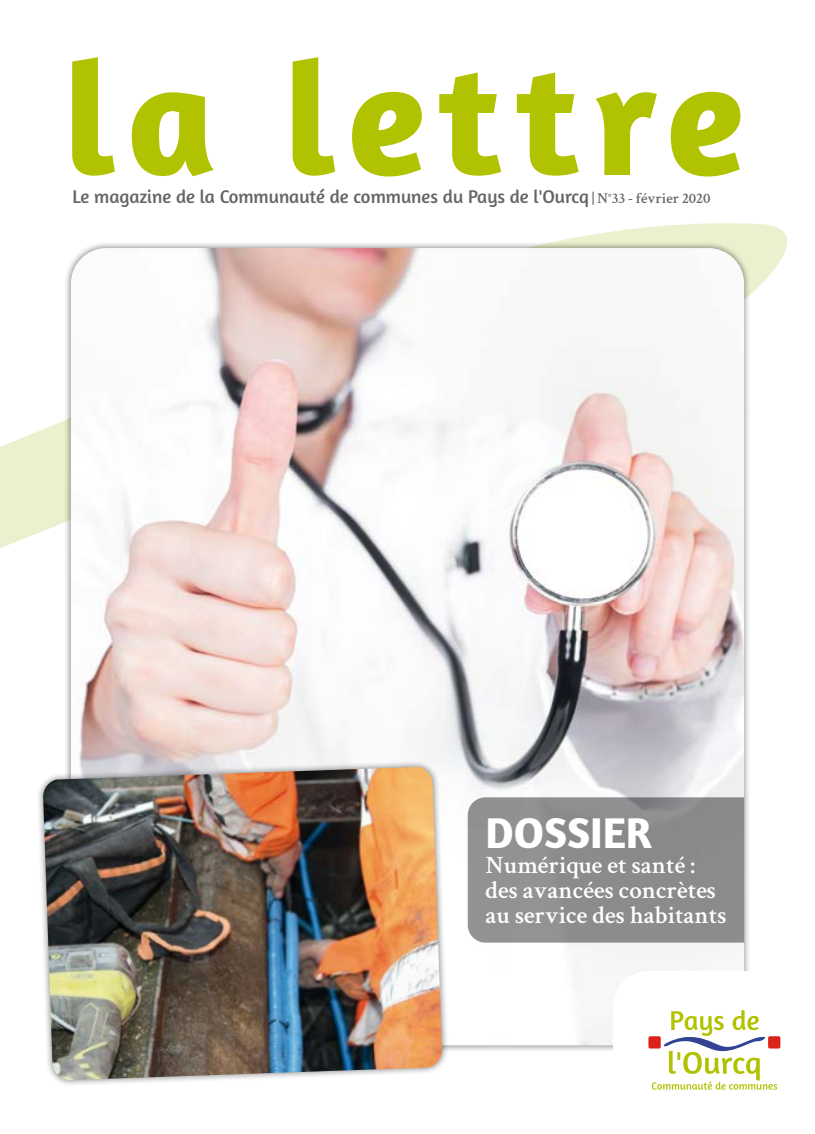
<style>
.page{position:relative;width:815px;height:1134px;background:#fff}
.page>*{position:absolute;margin:0;border:0;box-sizing:border-box;transform-origin:0 0}
.t1{font:700 162.5px "Amaranth";letter-spacing:.07em;color:#b1c200}
.t2{font:700 43.75px "Amaranth";color:#fff}
.t3{font:600 25px/25px "Crimson Text";color:#fff}
.t4{font:18.75px "Amaranth";color:#646567}
.s1{font-family:"Crimson Text";font-weight:600;font-size:15px}
</style>
<div class="page">
<svg style="left:0;top:223px;width:788px;height:325px"></svg>
<div style="left:64px;top:242px;width:687px;height:810px;background:#000;opacity:.5"></div>
<img style="left:71px;top:248px;width:673px;height:797px">
<div style="left:36px;top:759px;width:413px;height:328px;background:#000;opacity:.5"></div>
<img style="left:43px;top:767px;width:399px;height:313px">
<svg style="left:613px;top:971px;width:168px;height:119px"></svg>
<div style="left:468px;top:797px;width:276px;height:146px;background:#8b8c8e"></div>
<h1 class="t1" style="left:64px;top:16px;width:682px">la lettre</h1>
<p class="t4" style="left:73px;top:185px;width:639px">Le magazine de la Communauté de communes du Pays de l'Ourcq <span class="s1">| N°33 - février 2020</span></p>
<h2 class="t2" style="left:485px;top:805px;width:168px">DOSSIER</h2>
<h3 class="t3" style="left:485px;top:850px;width:242px">Numérique et santé : des avancées concrètes au service des habitants</h3>
</div>
